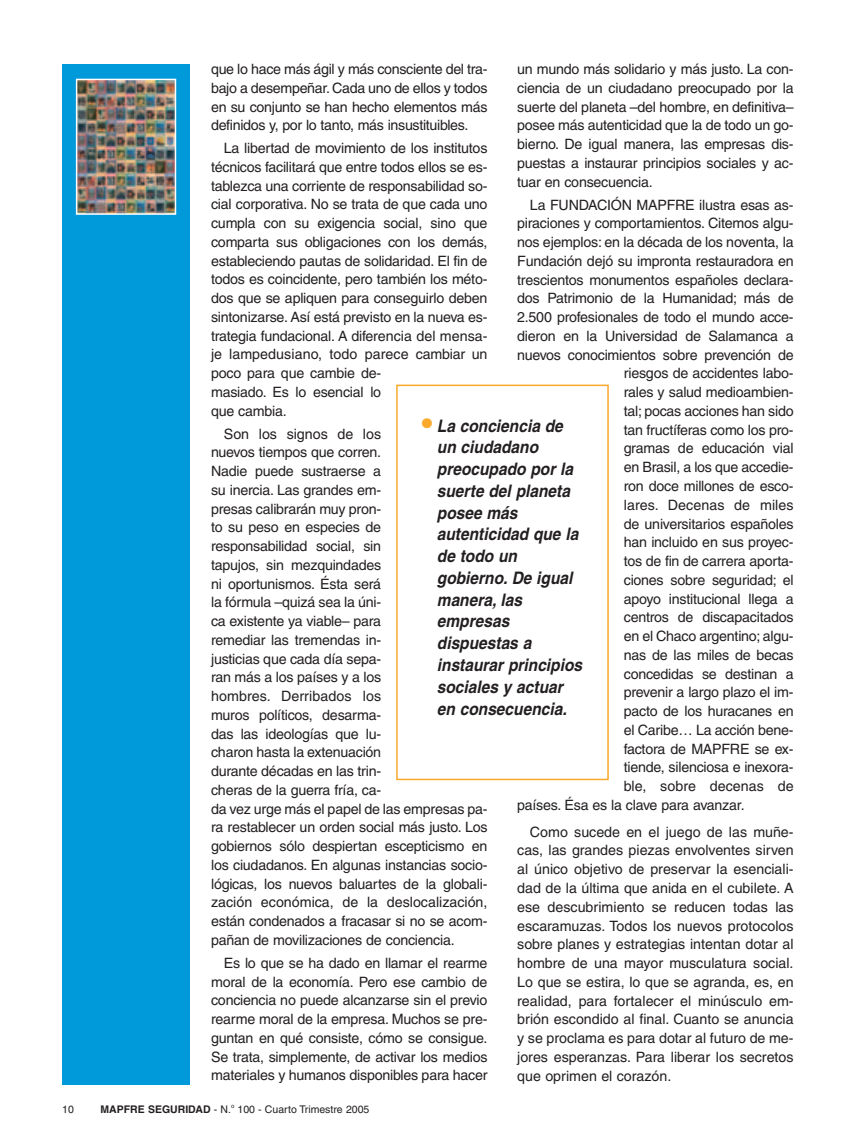
<style>
.page{position:relative;width:849px;height:1148px;background:#fff}
.page>*{position:absolute;margin:0;border:0;box-sizing:border-box;transform-origin:0 0}
.t1{font:italic 700 17.25px/21.8px "Helvetica";color:#231f20;scale:.9 1}
.t2{font:14.25px/18.8px "Helvetica";letter-spacing:-.015em;color:#231f20;text-align:justify}
.t3{font:14.25px "Helvetica";letter-spacing:.005em;color:#231f20}
.t4{font:10.5px "Helvetica";color:#231f20}
.s1{font-style:normal;font-size:30px;color:#faa92a}
.s2{font-weight:700}
</style>
<div class="page">
<div style="left:396px;top:384px;width:213px;height:396px;border:2px solid #faa92a"></div>
<div style="left:62px;top:64px;width:128px;height:1020px;background:#0099da"></div>
<img style="left:79px;top:82px;width:94px;height:130px">
<div style="left:76px;top:79px;width:100px;height:136px;border:2px solid #fff"></div>
<p class="t2" style="left:211px;top:61px;width:278px">que lo hace más ágil y más consciente del tra&shy;bajo a desempeñar. Cada uno de ellos y todos en su conjunto se han hecho elementos más definidos y, por lo tanto, más insustituibles.</p>
<p class="t2" style="left:211px;top:140px;width:278px;text-align:left;text-indent:13px">La libertad de movimiento de los institutos técnicos facilitará que entre todos ellos se es&shy;tablezca una corriente de responsabilidad so&shy;cial corporativa. No se trata de que cada uno cumpla con su exigencia social, sino que comparta sus obligaciones con los demás, estableciendo pautas de solidaridad. El fin de todos es coincidente, pero también los méto&shy;dos que se apliquen para conseguirlo deben sintonizarse. Así está previsto en la nueva es&shy;trategia fundacional. A diferencia del mensa&shy;je lampedusiano, todo parece cambiar un poco para que cambie de-<br>masiado. Es lo esencial lo<br>que cambia.</p>
<p class="t2" style="left:211px;top:425px;width:278px;text-align:left;text-indent:13px">Son los signos de los<br>nuevos tiempos que corren.<br>Nadie puede sustraerse a<br>su inercia. Las grandes em-<br>presas calibrarán muy pron-<br>to su peso en especies de<br>responsabilidad social, sin<br>tapujos, sin mezquindades<br>ni oportunismos. Ésta será<br>la fórmula –quizá sea la úni-<br>ca existente ya viable– para<br>remediar las tremendas in-<br>justicias que cada día sepa-<br>ran más a los países y a los<br>hombres. Derribados los<br>muros políticos, desarma-<br>das las ideologías que lu-<br>charon hasta la extenuación<br>durante décadas en las trin-<br>cheras de la guerra fría, ca-<br>da vez urge más el papel de las empresas pa&shy;ra restablecer un orden social más justo. Los gobiernos sólo despiertan escepticismo en los ciudadanos. En algunas instancias socio&shy;lógicas, los nuevos baluartes de la globali&shy;zación económica, de la deslocalización, están condenados a fracasar si no se acom&shy;pañan de movilizaciones de conciencia.</p>
<p class="t2" style="left:211px;top:954px;width:278px;text-indent:13px">Es lo que se ha dado en llamar el rearme moral de la economía. Pero ese cambio de conciencia no puede alcanzarse sin el previo rearme moral de la empresa. Muchos se pre&shy;guntan en qué consiste, cómo se consigue.<br>Se trata, simplemente, de activar los medios materiales y humanos disponibles para hacer</p>
<p class="t2" style="left:517px;top:61px;width:278px">un mundo más solidario y más justo. La con&shy;ciencia de un ciudadano preocupado por la suerte del planeta –del hombre, en definitiva– posee más autenticidad que la de todo un go&shy;bierno. De igual manera, las empresas dis&shy;puestas a instaurar principios sociales y ac&shy;tuar en consecuencia.</p>
<p class="t2" style="left:530px;top:197px;width:265px">La FUNDACIÓN MAPFRE ilustra esas as-</p>
<p class="t2" style="left:517px;top:215px;width:278px">piraciones y comportamientos. Citemos algu-</p>
<p class="t2" style="left:517px;top:234px;width:278px">nos ejemplos: en la década de los noventa, la</p>
<p class="t2" style="left:517px;top:253px;width:278px">Fundación dejó su impronta restauradora en</p>
<p class="t2" style="left:517px;top:272px;width:278px">trescientos monumentos españoles declara-</p>
<p class="t2" style="left:517px;top:290px;width:278px">dos Patrimonio de la Humanidad; más de</p>
<p class="t2" style="left:517px;top:309px;width:278px">2.500 profesionales de todo el mundo acce-</p>
<p class="t2" style="left:517px;top:328px;width:278px">dieron en la Universidad de Salamanca a</p>
<p class="t2" style="left:517px;top:347px;width:278px">nuevos conocimientos sobre prevención de</p>
<p class="t2" style="left:624px;top:365px;width:171px">riesgos de accidentes labo-</p>
<p class="t2" style="left:624px;top:384px;width:171px">rales y salud medioambien-</p>
<p class="t2" style="left:624px;top:403px;width:171px">tal; pocas acciones han sido</p>
<p class="t2" style="left:624px;top:422px;width:171px">tan fructíferas como los pro-</p>
<p class="t2" style="left:624px;top:440px;width:171px">gramas de educación vial</p>
<p class="t2" style="left:624px;top:459px;width:171px">en Brasil, a los que accedie-</p>
<p class="t2" style="left:624px;top:478px;width:171px">ron doce millones de esco-</p>
<p class="t3" style="left:624px;top:499px;width:171px">lares. Decenas de miles</p>
<p class="t2" style="left:624px;top:515px;width:171px">de universitarios españoles</p>
<p class="t2" style="left:624px;top:534px;width:171px">han incluido en sus proyec-</p>
<p class="t2" style="left:624px;top:553px;width:171px">tos de fin de carrera aporta-</p>
<p class="t2" style="left:624px;top:572px;width:171px">ciones sobre seguridad; el</p>
<p class="t2" style="left:624px;top:590px;width:171px">apoyo institucional llega a</p>
<p class="t2" style="left:624px;top:609px;width:171px">centros de discapacitados</p>
<p class="t2" style="left:624px;top:628px;width:171px">en el Chaco argentino; algu-</p>
<p class="t2" style="left:624px;top:647px;width:171px">nas de las miles de becas</p>
<p class="t2" style="left:624px;top:665px;width:171px">concedidas se destinan a</p>
<p class="t2" style="left:624px;top:684px;width:171px">prevenir a largo plazo el im-</p>
<p class="t2" style="left:624px;top:703px;width:171px">pacto de los huracanes en</p>
<p class="t2" style="left:624px;top:722px;width:171px">el Caribe… La acción bene-</p>
<p class="t2" style="left:624px;top:740px;width:171px">factora de MAPFRE se ex-</p>
<p class="t2" style="left:624px;top:759px;width:171px">tiende, silenciosa e inexora-</p>
<p class="t3" style="left:624px;top:781px;width:171px">ble, sobre decenas de</p>
<p class="t2" style="left:517px;top:797px;width:229px">países. Ésa es la clave para avanzar.</p>
<p class="t2" style="left:517px;top:823px;width:278px;text-indent:13px">Como sucede en el juego de las muñe&shy;cas, las grandes piezas envolventes sirven al único objetivo de preservar la esenciali&shy;dad de la última que anida en el cubilete. A ese descubrimiento se reducen todas las escaramuzas. Todos los nuevos protocolos sobre planes y estrategias intentan dotar al hombre de una mayor musculatura social.<br>Lo que se estira, lo que se agranda, es, en realidad, para fortalecer el minúsculo em&shy;brión escondido al final. Cuanto se anuncia y se proclama es para dotar al futuro de me&shy;jores esperanzas. Para liberar los secretos que oprimen el corazón.</p>
<p class="t1" style="left:437px;top:416px;width:163px;text-indent:-15px"><span class="s1">•</span> La conciencia de un ciudadano preocupado por la suerte del planeta posee más autenticidad que la de todo un gobierno. De igual manera, las empresas dispuestas a instaurar principios sociales y actuar en consecuencia.</p>
<p class="t4" style="left:62px;top:1105px;width:13px">10</p>
<p class="t4" style="left:100px;top:1105px;width:270px"><span class="s2">MAPFRE SEGURIDAD</span> - N.<sup>o</sup> 100 - Cuarto Trimestre 2005</p>
</div>
